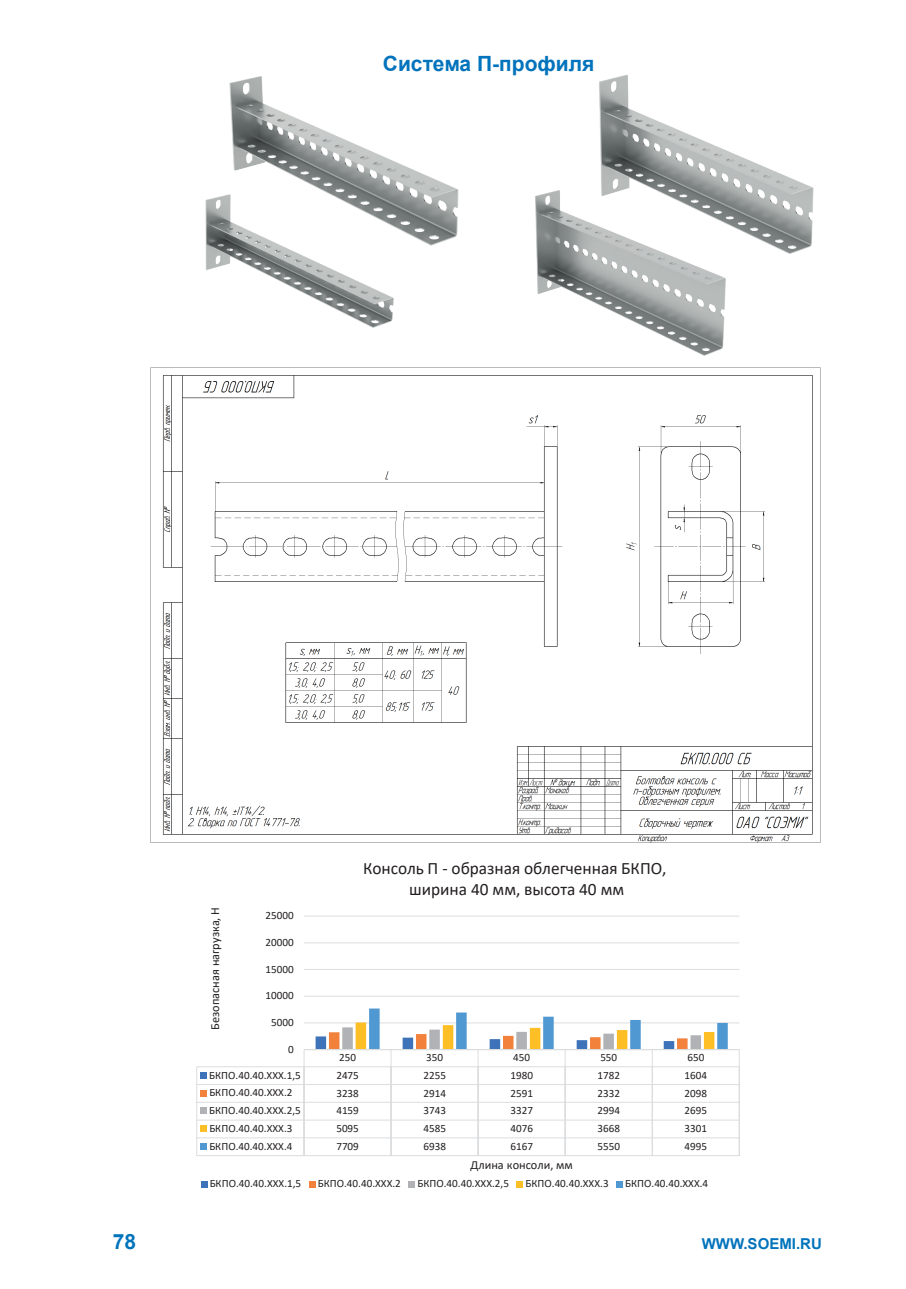
<style>
.page{position:relative;width:906px;height:1289px;background:#fff}
.page>*{position:absolute;margin:0;border:0;box-sizing:border-box;transform-origin:0 0}
.t1{font:700 21px "Arial";color:#0073bc}
.t2{font:17.4px/21.3px "Calibri";color:#231f20;text-align:center}
.t3{font:700 15px "Arial";color:#0073bc}
.t4{font:12.3px "Calibri";color:#231f20}
.t5{font:11.1px "Calibri";color:#231f20}
</style>
<div class="page">
<img style="left:229px;top:76px;width:230px;height:170px">
<img style="left:599px;top:74px;width:215px;height:180px">
<img style="left:205px;top:167px;width:226px;height:161px">
<img style="left:535px;top:174px;width:227px;height:182px">
<svg style="left:196px;top:915px;width:544px;height:273px"></svg>
<img style="left:150px;top:367px;width:671px;height:475px">
<h1 class="t1" style="left:383px;top:48px;width:213px">Система П-профиля</h1>
<p class="t4" style="left:206px;top:1029px;width:124px;rotate:-90deg">Безопасная нагрузка, Н</p>
<p class="t5" style="left:266px;top:907px;width:30px">25000</p>
<p class="t5" style="left:266px;top:934px;width:30px">20000</p>
<p class="t5" style="left:266px;top:961px;width:30px">15000</p>
<p class="t5" style="left:266px;top:988px;width:30px">10000</p>
<p class="t5" style="left:271px;top:1014px;width:24px">5000</p>
<p class="t5" style="left:288px;top:1041px;width:7px">0</p>
<h2 class="t2" style="left:363px;top:857px;width:305px">Консоль П - образная облегченная БКПО, ширина 40 мм, высота 40 мм</h2>
<p class="t5" style="left:339px;top:1049px;width:18px">250</p>
<p class="t5" style="left:426px;top:1049px;width:18px">350</p>
<p class="t5" style="left:513px;top:1049px;width:18px">450</p>
<p class="t5" style="left:600px;top:1049px;width:18px">550</p>
<p class="t5" style="left:687px;top:1049px;width:18px">650</p>
<p class="t5" style="left:209px;top:1067px;width:93px">БКПО.40.40.ХХХ.1,5</p>
<p class="t5" style="left:336px;top:1067px;width:24px">2475</p>
<p class="t5" style="left:423px;top:1067px;width:24px">2255</p>
<p class="t5" style="left:510px;top:1067px;width:24px">1980</p>
<p class="t5" style="left:597px;top:1067px;width:24px">1782</p>
<p class="t5" style="left:684px;top:1067px;width:24px">1604</p>
<p class="t5" style="left:209px;top:1084px;width:85px">БКПО.40.40.ХХХ.2</p>
<p class="t5" style="left:336px;top:1085px;width:24px">3238</p>
<p class="t5" style="left:423px;top:1085px;width:24px">2914</p>
<p class="t5" style="left:510px;top:1085px;width:24px">2591</p>
<p class="t5" style="left:597px;top:1085px;width:24px">2332</p>
<p class="t5" style="left:684px;top:1085px;width:24px">2098</p>
<p class="t5" style="left:209px;top:1102px;width:93px">БКПО.40.40.ХХХ.2,5</p>
<p class="t5" style="left:336px;top:1102px;width:24px">4159</p>
<p class="t5" style="left:423px;top:1102px;width:24px">3743</p>
<p class="t5" style="left:510px;top:1102px;width:24px">3327</p>
<p class="t5" style="left:597px;top:1102px;width:24px">2994</p>
<p class="t5" style="left:684px;top:1102px;width:24px">2695</p>
<p class="t5" style="left:209px;top:1120px;width:85px">БКПО.40.40.ХХХ.3</p>
<p class="t5" style="left:336px;top:1120px;width:24px">5095</p>
<p class="t5" style="left:423px;top:1120px;width:24px">4585</p>
<p class="t5" style="left:510px;top:1120px;width:24px">4076</p>
<p class="t5" style="left:597px;top:1120px;width:24px">3668</p>
<p class="t5" style="left:684px;top:1120px;width:24px">3301</p>
<p class="t5" style="left:209px;top:1138px;width:85px">БКПО.40.40.ХХХ.4</p>
<p class="t5" style="left:336px;top:1138px;width:24px">7709</p>
<p class="t5" style="left:423px;top:1138px;width:24px">6938</p>
<p class="t5" style="left:510px;top:1138px;width:24px">6167</p>
<p class="t5" style="left:597px;top:1138px;width:24px">5550</p>
<p class="t5" style="left:684px;top:1138px;width:24px">4995</p>
<p class="t4" style="left:470px;top:1156px;width:104px">Длина консоли, мм</p>
<p class="t5" style="left:210px;top:1175px;width:93px">БКПО.40.40.ХХХ.1,5</p>
<p class="t5" style="left:318px;top:1175px;width:85px">БКПО.40.40.ХХХ.2</p>
<p class="t5" style="left:417px;top:1175px;width:93px">БКПО.40.40.ХХХ.2,5</p>
<p class="t5" style="left:525px;top:1175px;width:85px">БКПО.40.40.ХХХ.3</p>
<p class="t5" style="left:625px;top:1175px;width:85px">БКПО.40.40.ХХХ.4</p>
<h1 class="t1" style="left:113px;top:1226px;width:25px">78</h1>
<h3 class="t3" style="left:702px;top:1233px;width:121px">WWW.SOEMI.RU</h3>
</div>
